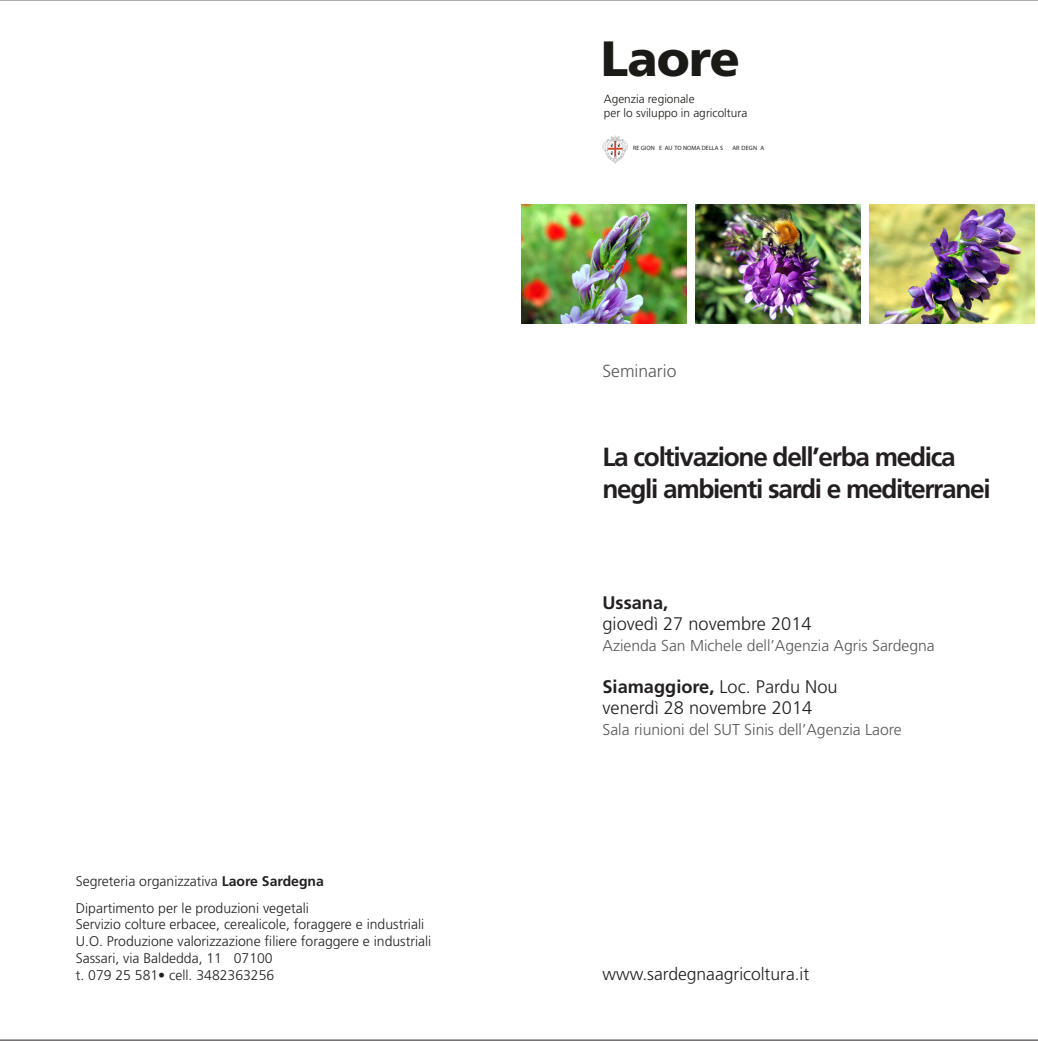
<style>
.page{position:relative;width:1038px;height:1041px;background:#fff}
.page>*{position:absolute;margin:0;border:0;box-sizing:border-box;transform-origin:0 0}
.t1{font:900 49.52px "Frutiger LT Std";letter-spacing:-.015em;color:#1c1a16}
.t2{font:700 26.25px "Frutiger LT Std";letter-spacing:-.05em;color:#231f20}
.t3{font:300 18.2px "Frutiger LT Std";color:#231f20}
.t4{font:700 18.2px "Frutiger LT Std";color:#231f20}
.t5{font:300 17.5px "Frutiger LT Std";color:#231f20}
.t6{font:300 17.5px "Frutiger LT Std";color:#57585a}
.t7{font:300 15.75px "Frutiger LT Std";color:#57585a}
.t8{font:300 14px "Frutiger LT Std";color:#231f20}
.t9{font:300 11.9px/13.7px "Frutiger LT Std";letter-spacing:.005em;color:#1c1a16}
.t10{font:6.3px "Myriad Pro";letter-spacing:.005em;color:#231f20}
.s1{font-weight:300}
.s2{font-weight:700}
</style>
<div class="page">
<img style="left:521px;top:204px;width:165px;height:120px">
<img style="left:695px;top:204px;width:165px;height:120px">
<img style="left:870px;top:204px;width:164px;height:120px">
<h1 class="t1" style="left:601px;top:29px;width:141px">Laore</h1>
<p class="t9" style="left:604px;top:92px;width:145px">Agenzia regionale<br>per lo sviluppo in agricoltura</p>
<p class="t10" style="left:633px;top:144px;width:91px">RE GION E AU TO NOMA DELLA S</p>
<p class="t10" style="left:732px;top:144px;width:33px">AR DEGN A</p>
<p class="t6" style="left:602px;top:361px;width:75px">Seminario</p>
<p class="t2" style="left:602px;top:442px;width:355px">La coltivazione dell’erba medica</p>
<p class="t2" style="left:602px;top:473px;width:390px">negli ambienti sardi e mediterranei</p>
<p class="t4" style="left:602px;top:591px;width:67px">Ussana,</p>
<p class="t3" style="left:602px;top:613px;width:211px">giovedì 27 novembre 2014</p>
<p class="t7" style="left:602px;top:636px;width:334px">Azienda San Michele dell’Agenzia Agris Sardegna</p>
<p class="t4" style="left:602px;top:675px;width:237px">Siamaggiore, <span class="s1">Loc. Pardu Nou</span></p>
<p class="t3" style="left:602px;top:697px;width:211px">venerdì 28 novembre 2014</p>
<p class="t7" style="left:602px;top:720px;width:301px">Sala riunioni del SUT Sinis dell’Agenzia Laore</p>
<p class="t8" style="left:76px;top:873px;width:250px">Segreteria organizzativa <span class="s2">Laore Sardegna</span></p>
<p class="t8" style="left:76px;top:900px;width:235px">Dipartimento per le produzioni vegetali</p>
<p class="t8" style="left:76px;top:916px;width:350px">Servizio colture erbacee, cerealicole, foraggere e industriali</p>
<p class="t8" style="left:76px;top:933px;width:357px">U.O. Produzione valorizzazione filiere foraggere e industriali</p>
<p class="t8" style="left:76px;top:950px;width:198px">Sassari, via Baldedda, 11 07100</p>
<p class="t8" style="left:76px;top:967px;width:200px">t. 079 25 581• cell. 3482363256</p>
<p class="t5" style="left:602px;top:964px;width:208px">www.sardegnaagricoltura.it</p>
</div>
